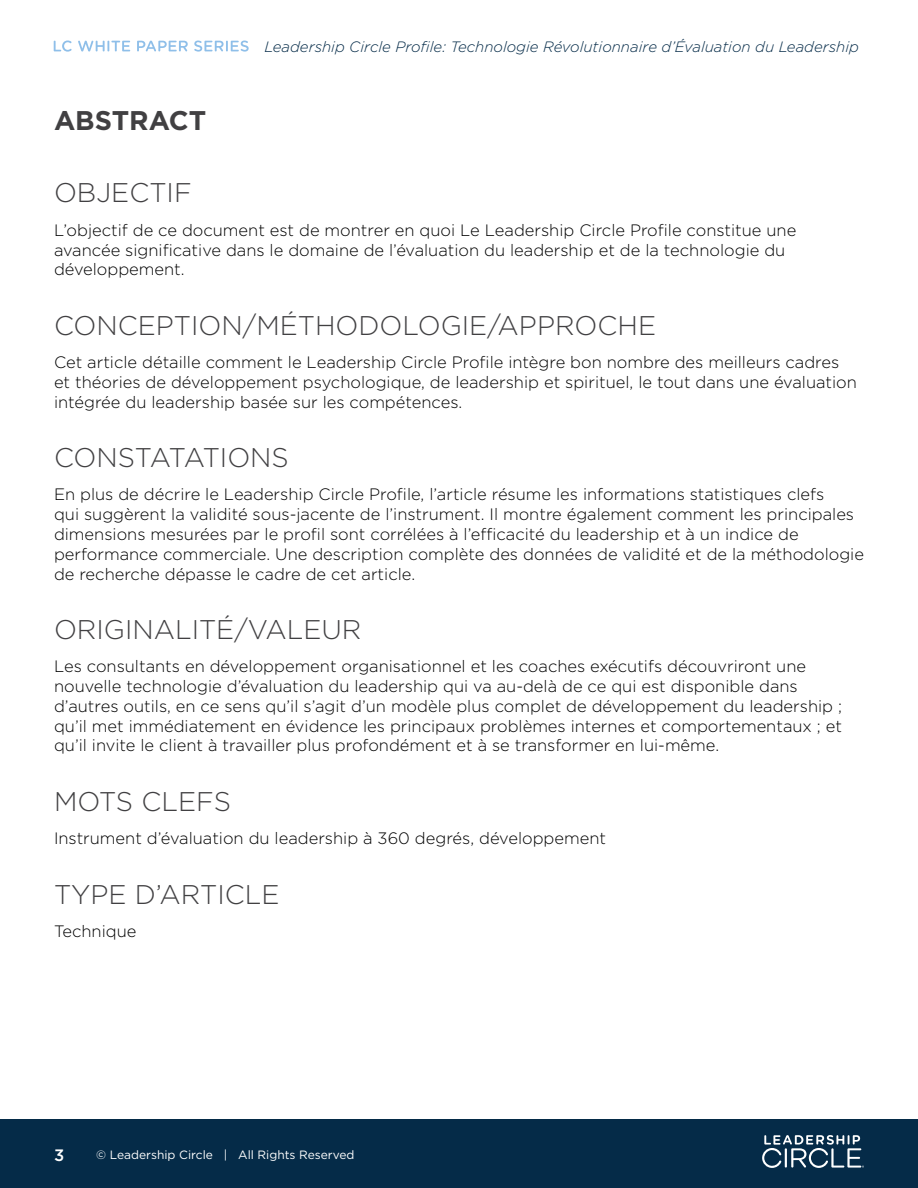
<style>
.page{position:relative;width:918px;height:1188px;background:#fff}
.page>*{position:absolute;margin:0;border:0;box-sizing:border-box;transform-origin:0 0}
.t1{font:300 27px "Gotham";color:#414042}
.t2{font:700 27px "Gotham";color:#414042}
.t3{font:300 16.5px/19.8px "Gotham";color:#000}
.t4{font:500 16.5px "Gotham";color:#fff}
.t5{font:italic 300 15px "Gotham";color:#052b48}
.t6{font:12px "Gotham";color:#fff}
</style>
<div class="page">
<svg style="left:54px;top:41px;width:18px;height:11px"></svg>
<svg style="left:78px;top:41px;width:52px;height:11px"></svg>
<svg style="left:137px;top:41px;width:51px;height:10px"></svg>
<svg style="left:194px;top:41px;width:55px;height:11px"></svg>
<div style="left:0;top:1119px;width:918px;height:69px;background:#052b48"></div>
<svg style="left:762px;top:1135px;width:102px;height:33px"></svg>
<h1 class="t2" style="left:54px;top:102px;width:154px">ABSTRACT</h1>
<p class="t5" style="left:265px;top:37px;width:596px">Leadership Circle Profile: Technologie Révolutionnaire d’Évaluation du Leadership</p>
<h1 class="t1" style="left:54px;top:176px;width:139px">OBJECTIF</h1>
<p class="t3" style="left:54px;top:220px;width:744px">L’objectif de ce document est de montrer en quoi Le Leadership Circle Profile constitue une avancée significative dans le domaine de l’évaluation du leadership et de la technologie du développement.</p>
<h1 class="t1" style="left:54px;top:308px;width:604px">CONCEPTION/MÉTHODOLOGIE/APPROCHE</h1>
<p class="t3" style="left:54px;top:352px;width:804px">Cet article détaille comment le Leadership Circle Profile intègre bon nombre des meilleurs cadres et théories de développement psychologique, de leadership et spirituel, le tout dans une évaluation intégrée du leadership basée sur les compétences.</p>
<h1 class="t1" style="left:54px;top:440px;width:236px">CONSTATATIONS</h1>
<p class="t3" style="left:54px;top:484px;width:811px">En plus de décrire le Leadership Circle Profile, l’article résume les informations statistiques clefs<br>qui suggèrent la validité sous-jacente de l’instrument. Il montre également comment les principales dimensions mesurées par le profil sont corrélées à l’efficacité du leadership et à un indice de performance commerciale. Une description complète des données de validité et de la méthodologie de recherche dépasse le cadre de cet article.</p>
<h1 class="t1" style="left:54px;top:612px;width:309px">ORIGINALITÉ/VALEUR</h1>
<p class="t3" style="left:54px;top:656px;width:790px">Les consultants en développement organisationnel et les coaches exécutifs découvriront une nouvelle technologie d’évaluation du leadership qui va au-delà de ce qui est disponible dans d’autres outils, en ce sens qu’il s’agit d’un modèle plus complet de développement du leadership ; qu’il met immédiatement en évidence les principaux problèmes internes et comportementaux ; et qu’il invite le client à travailler plus profondément et à se transformer en lui-même.</p>
<h1 class="t1" style="left:54px;top:784px;width:179px">MOTS CLEFS</h1>
<p class="t3" style="left:54px;top:828px;width:554px">Instrument d’évaluation du leadership à 360 degrés, développement</p>
<h1 class="t1" style="left:54px;top:877px;width:227px">TYPE D’ARTICLE</h1>
<p class="t3" style="left:54px;top:921px;width:84px">Technique</p>
<p class="t4" style="left:54px;top:1144px;width:12px">3</p>
<p class="t6" style="left:96px;top:1147px;width:260px">© Leadership Circle | All Rights Reserved</p>
</div>
